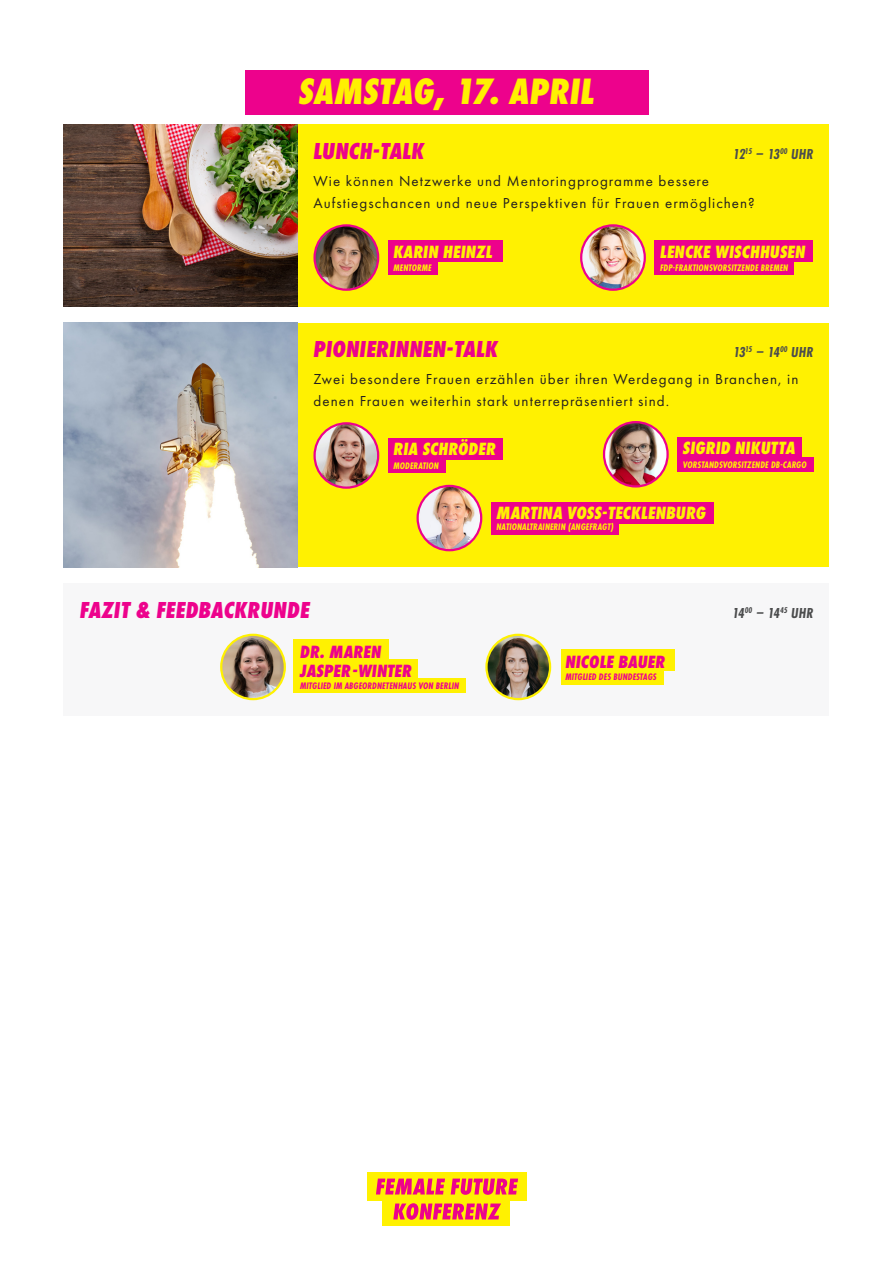
<style>
.page{position:relative;width:893px;height:1263px;background:#fff}
.page>*{position:absolute;margin:0;border:0;box-sizing:border-box;transform-origin:0 0}
.t1{font:italic 800 38.1px "Futura PT Cond";letter-spacing:.01em;color:#fff101}
.t2{font:italic 800 24px "Futura PT Cond";letter-spacing:.01em;color:#ed028c}
.t3{font:italic 800 18.45px "Futura PT Cond";letter-spacing:.01em;color:#fff101}
.t4{font:italic 800 18.45px "Futura PT Cond";letter-spacing:.01em;color:#ed028c}
.t5{font:15px/22.5px "Futura PT";letter-spacing:.07em;color:#231f20}
.t6{font:italic 700 15px "Futura PT Cond";letter-spacing:-.015em;color:#4b4c4d}
.t7{font:italic 700 9.75px "Futura PT Cond";letter-spacing:.01em;color:#fff101}
.t8{font:italic 700 9.75px "Futura PT Cond";letter-spacing:.01em;color:#ed028c}
</style>
<div class="page">
<div style="left:245px;top:70px;width:403px;height:45px;background:#ed028c"></div>
<div style="left:64px;top:125px;width:765px;height:182px;background:#fff101"></div>
<div style="left:64px;top:323px;width:765px;height:244px;background:#fff101"></div>
<img style="left:64px;top:125px;width:234px;height:182px">
<img style="left:64px;top:323px;width:234px;height:244px">
<img style="left:315px;top:225px;width:63px;height:65px;border-radius:32px">
<div style="left:313px;top:224px;width:66px;height:67px;border:2px solid #ed028c;border-radius:50%"></div>
<img style="left:315px;top:423px;width:63px;height:65px;border-radius:32px">
<div style="left:313px;top:422px;width:66px;height:67px;border:2px solid #ed028c;border-radius:50%"></div>
<img style="left:581px;top:225px;width:64px;height:65px;border-radius:32px">
<div style="left:580px;top:224px;width:66px;height:67px;border:2px solid #ed028c;border-radius:50%"></div>
<img style="left:604px;top:422px;width:64px;height:64px;border-radius:32px">
<div style="left:603px;top:421px;width:66px;height:66px;border:2px solid #ed028c;border-radius:50%"></div>
<div style="left:388px;top:241px;width:114px;height:21px;background:#ed028c"></div>
<div style="left:388px;top:438px;width:114px;height:22px;background:#ed028c"></div>
<div style="left:654px;top:241px;width:159px;height:21px;background:#ed028c"></div>
<div style="left:677px;top:437px;width:125px;height:22px;background:#ed028c"></div>
<div style="left:388px;top:260px;width:50px;height:14px;background:#ed028c"></div>
<div style="left:388px;top:458px;width:57px;height:14px;background:#ed028c"></div>
<div style="left:654px;top:260px;width:140px;height:14px;background:#ed028c"></div>
<div style="left:677px;top:457px;width:136px;height:14px;background:#ed028c"></div>
<div style="left:64px;top:584px;width:765px;height:132px;background:#f7f7f8"></div>
<img style="left:221px;top:635px;width:64px;height:64px;border-radius:32px">
<div style="left:220px;top:634px;width:66px;height:66px;border:2px solid #fff101;border-radius:50%"></div>
<div style="left:293px;top:639px;width:96px;height:22px;background:#fff101"></div>
<div style="left:293px;top:659px;width:125px;height:21px;background:#fff101"></div>
<div style="left:293px;top:679px;width:173px;height:14px;background:#fff101"></div>
<img style="left:486px;top:635px;width:64px;height:64px;border-radius:32px">
<div style="left:485px;top:634px;width:66px;height:66px;border:2px solid #fff101;border-radius:50%"></div>
<div style="left:561px;top:649px;width:113px;height:22px;background:#fff101"></div>
<div style="left:561px;top:670px;width:103px;height:14px;background:#fff101"></div>
<div style="left:367px;top:1172px;width:159px;height:29px;background:#fff101"></div>
<div style="left:383px;top:1198px;width:127px;height:28px;background:#fff101"></div>
<svg style="left:393px;top:1203px;width:108px;height:17px"></svg>
<svg style="left:376px;top:1178px;width:142px;height:17px"></svg>
<img style="left:418px;top:486px;width:63px;height:64px;border-radius:32px">
<div style="left:416px;top:485px;width:66px;height:66px;border:2px solid #ed028c;border-radius:50%"></div>
<div style="left:491px;top:502px;width:222px;height:21px;background:#ed028c"></div>
<div style="left:491px;top:520px;width:128px;height:14px;background:#ed028c"></div>
<p class="t1" style="left:299px;top:69px;width:297px">SAMSTAG, 17. APRIL</p>
<p class="t2" style="left:314px;top:136px;width:112px">LUNCH-TALK</p>
<p class="t6" style="left:733px;top:145px;width:82px">12<sup>15</sup> – 13<sup>00</sup> UHR</p>
<p class="t5" style="left:313px;top:170px;width:443px">Wie können Netzwerke und Mentoringprogramme bessere<br>Aufstiegschancen und neue Perspektiven für Frauen ermöglichen?</p>
<p class="t3" style="left:393px;top:240px;width:100px">KARIN HEINZL</p>
<p class="t7" style="left:393px;top:262px;width:40px">MENTORME</p>
<p class="t2" style="left:314px;top:334px;width:186px">PIONIERINNEN-TALK</p>
<p class="t3" style="left:660px;top:240px;width:147px">LENCKE WISCHHUSEN</p>
<p class="t7" style="left:660px;top:262px;width:130px">FDP-FRAKTIONSVORSITZENDE BREMEN</p>
<p class="t6" style="left:733px;top:343px;width:81px">13<sup>15</sup> – 14<sup>00</sup> UHR</p>
<p class="t5" style="left:313px;top:368px;width:486px">Zwei besondere Frauen erzählen über ihren Werdegang in Branchen, in denen Frauen weiterhin stark unterrepräsentiert sind.</p>
<p class="t3" style="left:393px;top:438px;width:104px">RIA SCHRÖDER</p>
<p class="t7" style="left:393px;top:460px;width:47px">MODERATION</p>
<p class="t3" style="left:683px;top:437px;width:114px">SIGRID NIKUTTA</p>
<p class="t7" style="left:683px;top:459px;width:125px">VORSTANDSVORSITZENDE DB-CARGO</p>
<p class="t2" style="left:80px;top:595px;width:232px">FAZIT &amp; FEEDBACKRUNDE</p>
<p class="t4" style="left:300px;top:641px;width:83px">DR. MAREN</p>
<p class="t4" style="left:300px;top:660px;width:113px">JASPER-WINTER</p>
<p class="t8" style="left:300px;top:680px;width:161px">MITGLIED IM ABGEORDNETENHAUS VON BERLIN</p>
<p class="t3" style="left:497px;top:501px;width:211px">MARTINA VOSS-TECKLENBURG</p>
<p class="t7" style="left:496px;top:521px;width:119px">NATIONALTRAINERIN (ANGEFRAGT)</p>
<p class="t4" style="left:565px;top:651px;width:101px">NICOLE BAUER</p>
<p class="t8" style="left:565px;top:671px;width:93px">MITGLIED DES BUNDESTAGS</p>
<p class="t6" style="left:732px;top:604px;width:82px">14<sup>00</sup> – 14<sup>45</sup> UHR</p>
</div>
